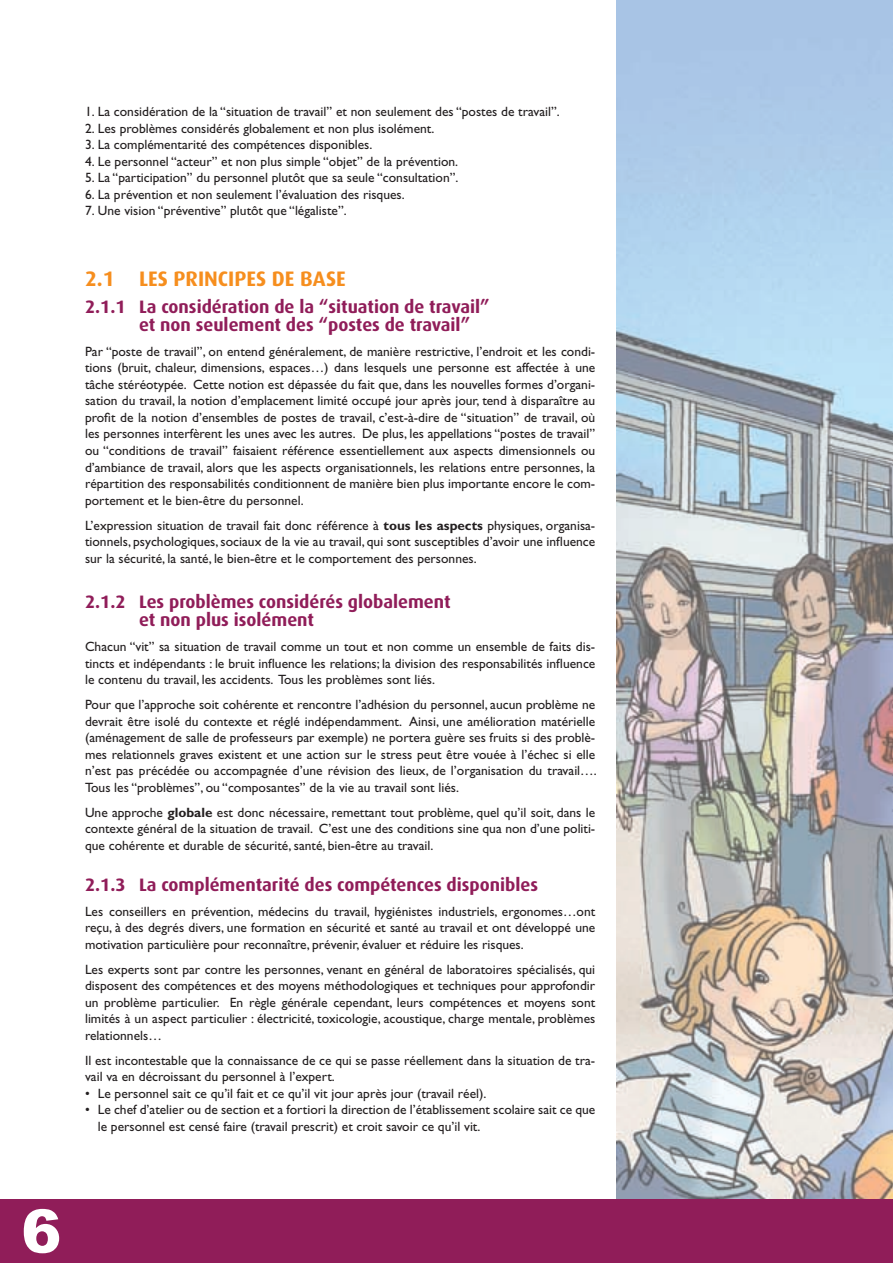
<style>
.page{position:relative;width:893px;height:1263px;background:#fff}
.page>*{position:absolute;margin:0;border:0;box-sizing:border-box;transform-origin:0 0}
.t1{font:700 21px "Dax";color:#f68e1e}
.t2{font:700 18px/18px "Dax";color:#901d59}
.t3{font:13.5px/16.5px "Gill Sans";color:#231f20;text-align:justify}
.s1{font-weight:700}
</style>
<div class="page">
<img style="left:617px;top:0;width:276px;height:1199px">
<div style="left:0;top:1199px;width:893px;height:64px;background:#901d59"></div>
<p class="t3" style="left:85px;top:104px;width:476px">1. La considération de la “situation de travail” et non seulement des “postes de travail”.</p>
<p class="t3" style="left:85px;top:120px;width:351px">2. Les problèmes considérés globalement et non plus isolément.</p>
<p class="t3" style="left:85px;top:137px;width:289px">3. La complémentarité des compétences disponibles.</p>
<p class="t3" style="left:85px;top:153px;width:375px">4. Le personnel “acteur” et non plus simple “objet” de la prévention.</p>
<p class="t3" style="left:85px;top:170px;width:375px">5. La “participation” du personnel plutôt que sa seule “consultation”.</p>
<p class="t3" style="left:85px;top:186px;width:321px">6. La prévention et non seulement l’évaluation des risques.</p>
<p class="t3" style="left:85px;top:203px;width:263px">7. Une vision “préventive” plutôt que “légaliste”.</p>
<h1 class="t1" style="left:85px;top:267px;width:228px">2.1 Les principes de base</h1>
<h2 class="t2" style="left:139px;top:298px;width:352px;text-indent:-54px">2.1.1 La considération de la “situation de travail” et non seulement des “postes de travail”</h2>
<p class="t3" style="left:85px;top:343px;width:512px">Par “poste de travail”, on entend généralement, de manière restrictive, l’endroit et les condi&shy;tions (bruit, chaleur, dimensions, espaces…) dans lesquels une personne est affectée à une tâche stéréotypée. Cette notion est dépassée du fait que, dans les nouvelles formes d’organi&shy;sation du travail, la notion d’emplacement limité occupé jour après jour, tend à disparaître au profit de la notion d’ensembles de postes de travail, c’est-à-dire de “situation” de travail, où les personnes interfèrent les unes avec les autres. De plus, les appellations “postes de travail” ou “conditions de travail” faisaient référence essentiellement aux aspects dimensionnels ou d’ambiance de travail, alors que les aspects organisationnels, les relations entre personnes, la répartition des responsabilités conditionnent de manière bien plus importante encore le com&shy;portement et le bien-être du personnel.</p>
<p class="t3" style="left:85px;top:517px;width:512px">L’expression situation de travail fait donc référence à <span class="s1">tous les aspects</span> physiques, organisa&shy;tionnels, psychologiques, sociaux de la vie au travail, qui sont susceptibles d’avoir une influence sur la sécurité, la santé, le bien-être et le comportement des personnes.</p>
<h2 class="t2" style="left:139px;top:593px;width:313px;text-indent:-54px">2.1.2 Les problèmes considérés globalement et non plus isolément</h2>
<p class="t3" style="left:85px;top:638px;width:512px">Chacun “vit” sa situation de travail comme un tout et non comme un ensemble de faits dis&shy;tincts et indépendants : le bruit influence les relations; la division des responsabilités influence le contenu du travail, les accidents. Tous les problèmes sont liés.</p>
<p class="t3" style="left:85px;top:696px;width:513px">Pour que l’approche soit cohérente et rencontre l’adhésion du personnel, aucun problème ne devrait être isolé du contexte et réglé indépendamment. Ainsi, une amélioration matérielle (aménagement de salle de professeurs par exemple) ne portera guère ses fruits si des problè&shy;mes relationnels graves existent et une action sur le stress peut être vouée à l’échec si elle n’est pas précédée ou accompagnée d’une révision des lieux, de l’organisation du travail….<br>Tous les “problèmes”, ou “composantes” de la vie au travail sont liés.</p>
<p class="t3" style="left:85px;top:804px;width:512px">Une approche <span class="s1">globale</span> est donc nécessaire, remettant tout problème, quel qu’il soit, dans le contexte général de la situation de travail. C’est une des conditions sine qua non d’une politi&shy;que cohérente et durable de sécurité, santé, bien-être au travail.</p>
<h2 class="t2" style="left:85px;top:875px;width:454px">2.1.3 La complémentarité des compétences disponibles</h2>
<p class="t3" style="left:85px;top:903px;width:512px">Les conseillers en prévention, médecins du travail, hygiénistes industriels, ergonomes…ont reçu, à des degrés divers, une formation en sécurité et santé au travail et ont développé une motivation particulière pour reconnaître, prévenir, évaluer et réduire les risques.</p>
<p class="t3" style="left:85px;top:961px;width:512px">Les experts sont par contre les personnes, venant en général de laboratoires spécialisés, qui disposent des compétences et des moyens méthodologiques et techniques pour approfondir un problème particulier. En règle générale cependant, leurs compétences et moyens sont limités à un aspect particulier : électricité, toxicologie, acoustique, charge mentale, problèmes relationnels…</p>
<p class="t3" style="left:85px;top:1052px;width:512px">Il est incontestable que la connaissance de ce qui se passe réellement dans la situation de tra&shy;vail va en décroissant du personnel à l’expert.</p>
<p class="t3" style="left:85px;top:1085px;width:403px">• Le personnel sait ce qu’il fait et ce qu’il vit jour après jour (travail réel).</p>
<p class="t3" style="left:98px;top:1101px;width:499px;text-indent:-13px">• Le chef d’atelier ou de section et a fortiori la direction de l’établissement scolaire sait ce que le personnel est censé faire (travail prescrit) et croit savoir ce qu’il vit.</p>
</div>
